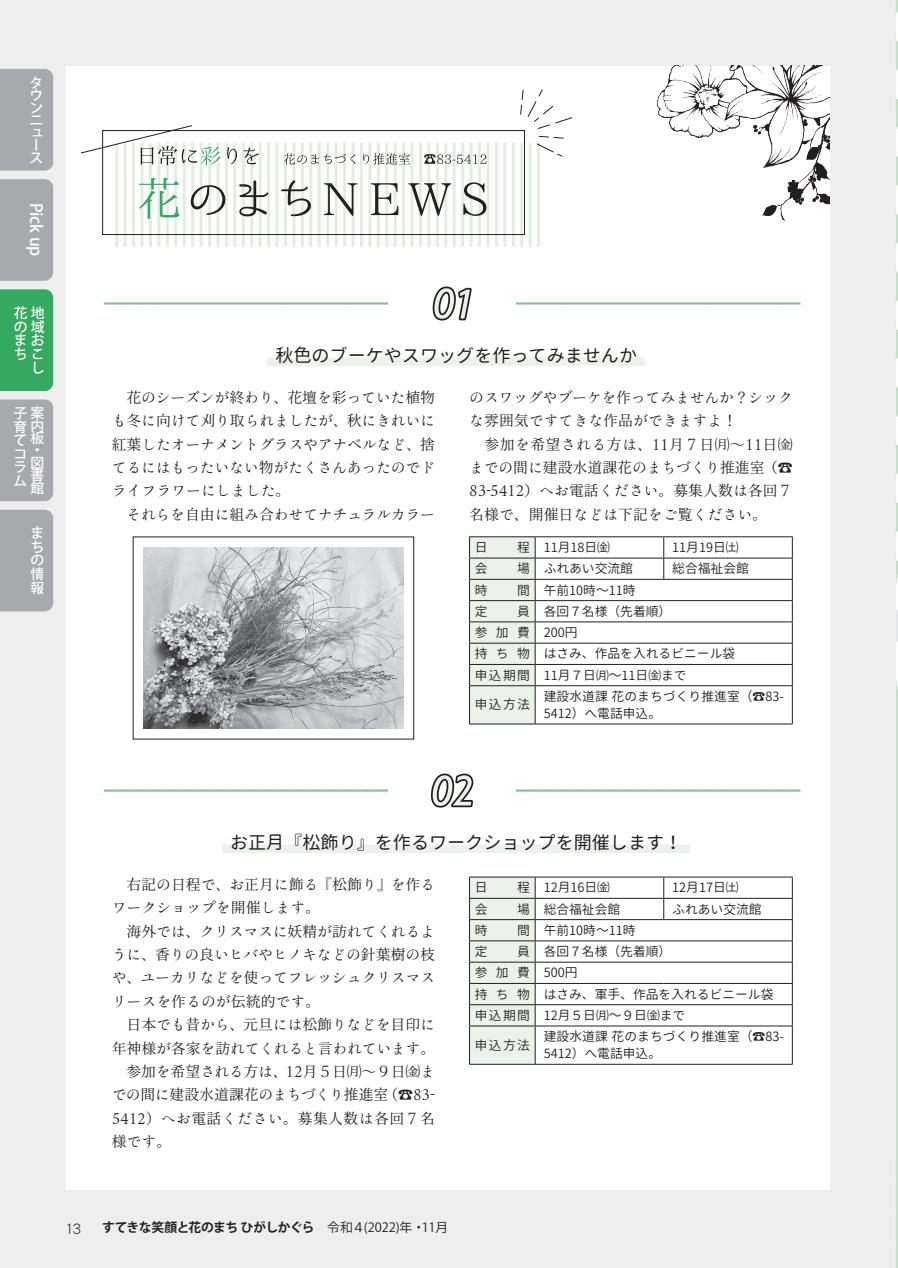
<style>
.page{position:relative;width:898px;height:1268px;background:#fff}
.page>*{position:absolute;margin:0;border:0;box-sizing:border-box;transform-origin:0 0}
.ベタ組み用_A_T{font:18px "Gen Jyuu Gothic";color:#231f20}
.t1{font:500 16.5px "Koz Go Pro";letter-spacing:-.005em;color:#fff}
.t2{font:15.9px "DF Maru Gothic Std W3";color:#231f20}
.ベタ組み用_A_T-2{font:14.85px/23.4px "Gen Ei Chikugo Min 3 R";letter-spacing:-.005em;color:#231f20}
.t3{font:500 13.8px/12.5px "Koz Go Pro";color:#fff}
.ベタ組み用_A_T-3{font:12.75px/17px "Gen Jyuu Gothic";color:#231f20}
.t4{font:700 12.75px "Koz Go Pro";letter-spacing:-.045em;color:#231f20}
.s1{font-weight:400}
</style>
<div class="page">
<div style="left:0;top:0;width:895px;height:1267px;background:#eeeeef"></div>
<div style="left:66px;top:66px;width:763px;height:1122px;background:#fff"></div>
<img style="left:656px;top:66px;width:173px;height:155px">
<hr style="left:895px;top:610px;width:2px;height:31px;background:#e6e7e9">
<svg style="left:81px;top:130px;width:34px;height:105px"></svg>
<svg style="left:115px;top:89px;width:457px;height:158px"></svg>
<svg style="left:104px;top:773px;width:696px;height:34px"></svg>
<div style="left:222px;top:844px;width:468px;height:8px;background:#e9f3eb"></div>
<hr style="left:535px;top:876px;width:128px;height:1px;background:#231f20">
<hr style="left:663px;top:876px;width:129px;height:1px;background:#231f20">
<hr style="left:535px;top:897px;width:128px;height:1px;background:#231f20">
<hr style="left:663px;top:897px;width:129px;height:1px;background:#231f20">
<svg style="left:663px;top:877px;width:1px;height:42px"></svg>
<hr style="left:535px;top:919px;width:128px;height:1px;background:#231f20">
<hr style="left:663px;top:919px;width:129px;height:1px;background:#231f20">
<hr style="left:535px;top:940px;width:128px;height:1px;background:#231f20">
<hr style="left:663px;top:940px;width:129px;height:1px;background:#231f20">
<hr style="left:535px;top:961px;width:128px;height:1px;background:#231f20">
<hr style="left:663px;top:961px;width:129px;height:1px;background:#231f20">
<hr style="left:535px;top:982px;width:128px;height:1px;background:#231f20">
<hr style="left:663px;top:982px;width:129px;height:1px;background:#231f20">
<hr style="left:535px;top:1004px;width:128px;height:1px;background:#231f20">
<svg style="left:469px;top:876px;width:66px;height:187px;background:#dae3db"></svg>
<hr style="left:663px;top:1004px;width:129px;height:1px;background:#231f20">
<svg style="left:791px;top:877px;width:1px;height:148px"></svg>
<hr style="left:469px;top:1025px;width:66px;height:1px;background:#231f20">
<hr style="left:469px;top:1026px;width:1px;height:37px;background:#231f20">
<hr style="left:535px;top:1025px;width:128px;height:1px;background:#231f20">
<hr style="left:534px;top:1026px;width:1px;height:37px;background:#231f20">
<hr style="left:663px;top:1025px;width:129px;height:1px;background:#231f20">
<hr style="left:791px;top:1026px;width:1px;height:37px;background:#231f20">
<hr style="left:469px;top:1063px;width:66px;height:1px;background:#231f20">
<hr style="left:535px;top:1063px;width:128px;height:1px;background:#231f20">
<hr style="left:663px;top:1063px;width:129px;height:1px;background:#231f20">
<div style="left:267px;top:357px;width:378px;height:9px;background:#e9f3eb"></div>
<svg style="left:104px;top:286px;width:696px;height:34px"></svg>
<img style="left:143px;top:547px;width:260px;height:181px">
<hr style="left:535px;top:536px;width:128px;height:1px;background:#231f20">
<hr style="left:663px;top:536px;width:129px;height:1px;background:#231f20">
<hr style="left:535px;top:557px;width:128px;height:1px;background:#231f20">
<hr style="left:663px;top:557px;width:129px;height:1px;background:#231f20">
<svg style="left:663px;top:537px;width:1px;height:42px"></svg>
<hr style="left:535px;top:579px;width:128px;height:1px;background:#231f20">
<hr style="left:663px;top:579px;width:129px;height:1px;background:#231f20">
<hr style="left:535px;top:600px;width:128px;height:1px;background:#231f20">
<hr style="left:663px;top:600px;width:129px;height:1px;background:#231f20">
<hr style="left:535px;top:621px;width:128px;height:1px;background:#231f20">
<hr style="left:663px;top:621px;width:129px;height:1px;background:#231f20">
<hr style="left:535px;top:642px;width:128px;height:1px;background:#231f20">
<hr style="left:663px;top:642px;width:129px;height:1px;background:#231f20">
<hr style="left:535px;top:664px;width:128px;height:1px;background:#231f20">
<svg style="left:469px;top:536px;width:66px;height:187px;background:#dae3dc"></svg>
<hr style="left:663px;top:664px;width:129px;height:1px;background:#231f20">
<svg style="left:791px;top:537px;width:1px;height:148px"></svg>
<hr style="left:469px;top:685px;width:66px;height:1px;background:#231f20">
<hr style="left:469px;top:686px;width:1px;height:37px;background:#231f20">
<hr style="left:535px;top:685px;width:128px;height:1px;background:#231f20">
<hr style="left:534px;top:686px;width:1px;height:37px;background:#231f20">
<hr style="left:663px;top:685px;width:129px;height:1px;background:#231f20">
<hr style="left:791px;top:686px;width:1px;height:37px;background:#231f20">
<hr style="left:469px;top:723px;width:66px;height:1px;background:#231f20">
<hr style="left:535px;top:723px;width:128px;height:1px;background:#231f20">
<hr style="left:663px;top:723px;width:129px;height:1px;background:#231f20">
<div style="left:0;top:179px;width:53px;height:102px;background:#a8a9ad"></div>
<div style="left:0;top:69px;width:53px;height:101px;background:#a8a9ad"></div>
<div style="left:0;top:289px;width:53px;height:102px;background:#35a861"></div>
<div style="left:0;top:399px;width:53px;height:102px;background:#a8a9ad"></div>
<div style="left:0;top:509px;width:53px;height:102px;background:#a8a9ad"></div>
<svg style="left:895px;top:0;width:3px;height:584px"></svg>
<svg style="left:895px;top:679px;width:3px;height:589px;background:#d0e2d2"></svg>
<p class="t3" style="left:30px;top:77px;width:14px">タウンニュース</p>
<p class="t1" style="left:47px;top:203px;width:55px;rotate:90deg">Pick up</p>
<p class="t3" style="left:14px;top:306px;width:32px;line-height:13.8px;text-align:right">花地の域まおちこし</p>
<p class="t3" style="left:13px;top:407px;width:32px;line-height:13.5px">子案育内て<br>コ<br>ラ<br>ム</p>
<p class="t3" style="left:30px;top:432px;width:15px">板・図書館</p>
<p class="t3" style="left:31px;top:526px;width:15px;line-height:13.8px;text-align:justify">まちの情報</p>
<p class="ベタ組み用_A_T" style="left:275px;top:342px;width:363px">秋色のブーケやスワッグを作ってみませんか</p>
<p class="ベタ組み用_A_T-2" style="left:112px;top:384px;width:325px;text-align:justify">　花のシーズンが終わり、花壇を彩っていた植物も冬に向けて刈り取られましたが、秋にきれいに紅葉したオーナメントグラスやアナベルなど、捨てるにはもったいない物がたくさんあったのでドライフラワーにしました。</p>
<p class="ベタ組み用_A_T-2" style="left:112px;top:501px;width:325px">　それらを自由に組み合わせてナチュラルカラー</p>
<p class="ベタ組み用_A_T-3" style="left:474px;top:538px;width:57px">日　程</p>
<p class="ベタ組み用_A_T-3" style="left:543px;top:538px;width:68px">11月18日㈮</p>
<p class="ベタ組み用_A_T-3" style="left:672px;top:538px;width:68px">11月19日㈯</p>
<p class="ベタ組み用_A_T-3" style="left:474px;top:559px;width:14px">会</p>
<p class="ベタ組み用_A_T-3" style="left:517px;top:559px;width:14px">場</p>
<p class="ベタ組み用_A_T-3" style="left:543px;top:559px;width:91px">ふれあい交流館</p>
<p class="ベタ組み用_A_T-3" style="left:672px;top:559px;width:78px">総合福祉会館</p>
<p class="ベタ組み用_A_T-3" style="left:474px;top:581px;width:14px">時</p>
<p class="ベタ組み用_A_T-3" style="left:517px;top:581px;width:14px">間</p>
<p class="ベタ組み用_A_T-3" style="left:543px;top:581px;width:93px">午前10時～11時</p>
<p class="ベタ組み用_A_T-3" style="left:474px;top:602px;width:14px">定</p>
<p class="ベタ組み用_A_T-3" style="left:517px;top:602px;width:14px">員</p>
<p class="ベタ組み用_A_T-3" style="left:543px;top:602px;width:129px">各回７名様（先着順）</p>
<p class="ベタ組み用_A_T-3" style="left:474px;top:623px;width:57px">参加費</p>
<p class="ベタ組み用_A_T-3" style="left:543px;top:623px;width:35px">200円</p>
<p class="ベタ組み用_A_T-3" style="left:474px;top:645px;width:57px">持ち物</p>
<p class="ベタ組み用_A_T-3" style="left:543px;top:645px;width:193px">はさみ、作品を入れるビニール袋</p>
<p class="ベタ組み用_A_T-3" style="left:474px;top:666px;width:57px">申込期間</p>
<p class="ベタ組み用_A_T-3" style="left:543px;top:666px;width:144px">11月７日㈪～11日㈮まで</p>
<p class="ベタ組み用_A_T-3" style="left:474px;top:696px;width:57px">申込方法</p>
<p class="ベタ組み用_A_T-3" style="left:543px;top:687px;width:241px">建設水道課 花のまちづくり推進室（☎83-<br>5412）へ電話申込。</p>
<p class="ベタ組み用_A_T-2" style="left:469px;top:384px;width:325px">のスワッグやブーケを作ってみませんか？シックな雰囲気ですてきな作品ができますよ！<br>　参加を希望される方は、11月７日㈪～11日㈮までの間に建設水道課花のまちづくり推進室（☎<br>83-5412）へお電話ください。募集人数は各回７名様で、開催日などは下記をご覧ください。</p>
<p class="ベタ組み用_A_T" style="left:230px;top:828px;width:453px">お正月『松飾り』を作るワークショップを開催します！</p>
<p class="ベタ組み用_A_T-2" style="left:112px;top:871px;width:325px">　右記の日程で、お正月に飾る『松飾り』を作るワークショップを開催します。</p>
<p class="ベタ組み用_A_T-2" style="left:112px;top:917px;width:325px;text-align:justify">　海外では、クリスマスに妖精が訪れてくれるように、香りの良いヒバやヒノキなどの針葉樹の枝や、ユーカリなどを使ってフレッシュクリスマスリースを作るのが伝統的です。</p>
<p class="ベタ組み用_A_T-2" style="left:112px;top:1011px;width:325px">　日本でも昔から、元旦には松飾りなどを目印に年神様が各家を訪れてくれると言われています。</p>
<p class="ベタ組み用_A_T-2" style="left:112px;top:1058px;width:325px;text-align:justify">　参加を希望される方は、12月５日㈪～９日㈮までの間に建設水道課花のまちづくり推進室（☎83- 5412）へお電話ください。募集人数は各回７名様です。</p>
<p class="ベタ組み用_A_T-3" style="left:474px;top:878px;width:57px">日　程</p>
<p class="ベタ組み用_A_T-3" style="left:543px;top:878px;width:68px">12月16日㈮</p>
<p class="ベタ組み用_A_T-3" style="left:672px;top:878px;width:68px">12月17日㈯</p>
<p class="ベタ組み用_A_T-3" style="left:474px;top:900px;width:14px">会</p>
<p class="ベタ組み用_A_T-3" style="left:517px;top:900px;width:14px">場</p>
<p class="ベタ組み用_A_T-3" style="left:543px;top:900px;width:78px">総合福祉会館</p>
<p class="ベタ組み用_A_T-3" style="left:672px;top:900px;width:91px">ふれあい交流館</p>
<p class="ベタ組み用_A_T-3" style="left:474px;top:921px;width:14px">時</p>
<p class="ベタ組み用_A_T-3" style="left:517px;top:921px;width:14px">間</p>
<p class="ベタ組み用_A_T-3" style="left:543px;top:921px;width:93px">午前10時～11時</p>
<p class="ベタ組み用_A_T-3" style="left:474px;top:942px;width:14px">定</p>
<p class="ベタ組み用_A_T-3" style="left:517px;top:942px;width:14px">員</p>
<p class="ベタ組み用_A_T-3" style="left:543px;top:942px;width:129px">各回７名様（先着順）</p>
<p class="ベタ組み用_A_T-3" style="left:474px;top:963px;width:57px">参加費</p>
<p class="ベタ組み用_A_T-3" style="left:543px;top:963px;width:35px">500円</p>
<p class="ベタ組み用_A_T-3" style="left:474px;top:985px;width:57px">持ち物</p>
<p class="ベタ組み用_A_T-3" style="left:543px;top:985px;width:231px">はさみ、軍手、作品を入れるビニール袋</p>
<p class="ベタ組み用_A_T-3" style="left:474px;top:1006px;width:57px">申込期間</p>
<p class="ベタ組み用_A_T-3" style="left:543px;top:1006px;width:143px">12月５日㈪～９日㈮まで</p>
<p class="ベタ組み用_A_T-3" style="left:474px;top:1036px;width:57px">申込方法</p>
<p class="ベタ組み用_A_T-3" style="left:543px;top:1027px;width:241px">建設水道課 花のまちづくり推進室（☎83-<br>5412）へ電話申込。</p>
<p class="t2" style="left:65px;top:1219px;width:18px">13</p>
<p class="t4" style="left:102px;top:1219px;width:347px">すてきな笑顔と花のまち ひがしかぐら <span class="s1">令和４(2022)年・11月</span></p>
</div>
